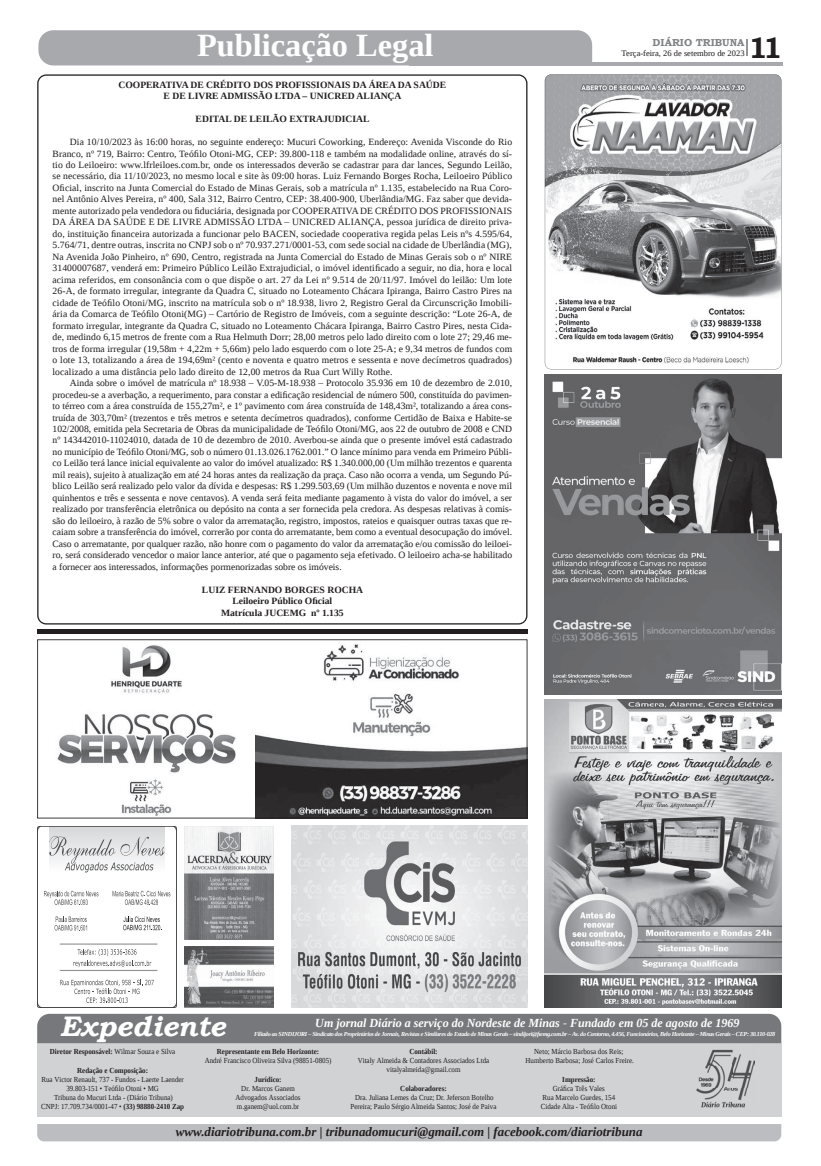
<style>
.page{position:relative;width:821px;height:1166px;background:#fff}
.page>*{position:absolute;margin:0;border:0;box-sizing:border-box;transform-origin:0 0}
.t1{font:700 32.38px "Liberation Serif";color:#fff}
.t2{font:700 29.31px "Bookman Old Style";color:#231f20}
.t3{font:italic 700 28.26px "Bookman Old Style";color:#fff}
.t4{font:italic 700 12.95px "Liberation Serif";color:#231f20}
.t5{font:italic 700 12.34px "Liberation Serif";color:#fff}
.t6{font:700 10.06px "Bookman Old Style";color:#808285}
.t7{font:9.54px/11.5px "Liberation Serif";color:#231f20;text-align:justify}
.t8{font:700 9.54px/11.5px "Liberation Serif";color:#231f20;text-align:center}
.t9{font:8.4px "Liberation Serif";color:#231f20}
.t10{font:7.7px/9.2px "Liberation Serif";color:#231f20;text-align:center;scale:.91 1}
.t11{font:700 7.7px "Liberation Serif";color:#231f20;scale:.91 1}
.t12{font:italic 700 6.12px "Liberation Serif";letter-spacing:-.045em;color:#fff}
.s1{font-weight:400}
.s2{font-weight:700}
</style>
<div class="page">
<hr style="left:409px;top:62px;width:374px;height:3px;background:#a8a9ad">
<div style="left:38px;top:30px;width:554px;height:35px;background:#a8a9ad"></div>
<svg style="left:747px;top:39px;width:1px;height:17px"></svg>
<div style="left:37px;top:1124px;width:744px;height:17px;background:#bcbdc0"></div>
<svg style="left:37px;top:74px;width:490px;height:550px"></svg>
<div style="left:37px;top:1043px;width:744px;height:73px;background:#d1d2d4"></div>
<div style="left:37px;top:1014px;width:744px;height:29px;background:#76787b"></div>
<img style="left:696px;top:1049px;width:58px;height:59px">
<img style="left:545px;top:700px;width:236px;height:308px">
<svg style="left:37px;top:826px;width:140px;height:182px"></svg>
<svg style="left:184px;top:826px;width:90px;height:113px"></svg>
<img style="left:184px;top:946px;width:90px;height:62px">
<svg style="left:545px;top:74px;width:236px;height:295px"></svg>
<img style="left:545px;top:374px;width:236px;height:320px">
<div style="left:37px;top:629px;width:490px;height:5px;background:#231f20"></div>
<svg style="left:37px;top:639px;width:490px;height:179px"></svg>
<img style="left:291px;top:825px;width:236px;height:183px">
<h1 class="t1" style="left:197px;top:24px;width:238px">Publicação Legal</h1>
<p class="t8" style="left:118px;top:79px;width:329px">COOPERATIVA DE CRÉDITO DOS PROFISSIONAIS DA ÁREA DA SAÚDE<br>E DE LIVRE ADMISSÃO LTDA – UNICRED ALIANÇA</p>
<p class="t8" style="left:196px;top:113px;width:175px">EDITAL DE LEILÃO EXTRAJUDICIAL</p>
<p class="t7" style="left:53px;top:136px;width:461px;text-indent:17px">Dia 10/10/2023 às 16:00 horas, no seguinte endereço: Mucuri Coworking, Endereço: Avenida Visconde do Rio Branco, nº 719, Bairro: Centro, Teófilo Otoni-MG, CEP: 39.800-118 e também na modalidade online, através do sí&shy;tio do Leiloeiro: www.lfrleiloes.com.br, onde os interessados deverão se cadastrar para dar lances, Segundo Leilão, se necessário, dia 11/10/2023, no mesmo local e site às 09:00 horas. Luiz Fernando Borges Rocha, Leiloeiro Público Oficial, inscrito na Junta Comercial do Estado de Minas Gerais, sob a matrícula nº 1.135, estabelecido na Rua Coro&shy;nel Antônio Alves Pereira, nº 400, Sala 312, Bairro Centro, CEP: 38.400-900, Uberlândia/MG. Faz saber que devida&shy;mente autorizado pela vendedora ou fiduciária, designada por COOPERATIVA DE CRÉDITO DOS PROFISSIONAIS DA ÁREA DA SAÚDE E DE LIVRE ADMISSÃO LTDA – UNICRED ALIANÇA, pessoa jurídica de direito priva&shy;do, instituição financeira autorizada a funcionar pelo BACEN, sociedade cooperativa regida pelas Leis nºs 4.595/64, 5.764/71, dentre outras, inscrita no CNPJ sob o nº 70.937.271/0001-53, com sede social na cidade de Uberlândia (MG), Na Avenida João Pinheiro, nº 690, Centro, registrada na Junta Comercial do Estado de Minas Gerais sob o nº NIRE 31400007687, venderá em: Primeiro Público Leilão Extrajudicial, o imóvel identificado a seguir, no dia, hora e local acima referidos, em consonância com o que dispõe o art. 27 da Lei nº 9.514 de 20/11/97. Imóvel do leilão: Um lote 26-A, de formato irregular, integrante da Quadra C, situado no Loteamento Chácara Ipiranga, Bairro Castro Pires na cidade de Teófilo Otoni/MG, inscrito na matrícula sob o nº 18.938, livro 2, Registro Geral da Circunscrição Imobili&shy;ária da Comarca de Teófilo Otoni(MG) – Cartório de Registro de Imóveis, com a seguinte descrição: “Lote 26-A, de formato irregular, integrante da Quadra C, situado no Loteamento Chácara Ipiranga, Bairro Castro Pires, nesta Cida&shy;de, medindo 6,15 metros de frente com a Rua Helmuth Dorr; 28,00 metros pelo lado direito com o lote 27; 29,46 me&shy;tros de forma irregular (19,58m + 4,22m + 5,66m) pelo lado esquerdo com o lote 25-A; e 9,34 metros de fundos com o lote 13, totalizando a área de 194,69m² (cento e noventa e quatro metros e sessenta e nove decímetros quadrados) localizado a uma distância pelo lado direito de 12,00 metros da Rua Curt Willy Rothe.</p>
<p class="t7" style="left:53px;top:377px;width:461px;text-indent:17px">Ainda sobre o imóvel de matrícula nº 18.938 – V.05-M-18.938 – Protocolo 35.936 em 10 de dezembro de 2.010, procedeu-se a averbação, a requerimento, para constar a edificação residencial de número 500, constituída do pavimen&shy;to térreo com a área construída de 155,27m², e 1º pavimento com área construída de 148,43m², totalizando a área cons&shy;truída de 303,70m² (trezentos e três metros e setenta decímetros quadrados), conforme Certidão de Baixa e Habite-se 102/2008, emitida pela Secretaria de Obras da municipalidade de Teófilo Otoni/MG, aos 22 de outubro de 2008 e CND nº 143442010-11024010, datada de 10 de dezembro de 2010. Averbou-se ainda que o presente imóvel está cadastrado no município de Teófilo Otoni/MG, sob o número 01.13.026.1762.001.” O lance mínimo para venda em Primeiro Públi&shy;co Leilão terá lance inicial equivalente ao valor do imóvel atualizado: R$ 1.340.000,00 (Um milhão trezentos e quarenta mil reais), sujeito à atualização em até 24 horas antes da realização da praça. Caso não ocorra a venda, um Segundo Pú&shy;blico Leilão será realizado pelo valor da dívida e despesas: R$ 1.299.503,69 (Um milhão duzentos e noventa e nove mil quinhentos e três e sessenta e nove centavos). A venda será feita mediante pagamento à vista do valor do imóvel, a ser realizado por transferência eletrônica ou depósito na conta a ser fornecida pela credora. As despesas relativas à comis&shy;são do leiloeiro, à razão de 5% sobre o valor da arrematação, registro, impostos, rateios e quaisquer outras taxas que re&shy;caiam sobre a transferência do imóvel, correrão por conta do arrematante, bem como a eventual desocupação do imóvel.<br>Caso o arrematante, por qualquer razão, não honre com o pagamento do valor da arrematação e/ou comissão do leiloei&shy;ro, será considerado vencedor o maior lance anterior, até que o pagamento seja efetivado. O leiloeiro acha-se habilitado a fornecer aos interessados, informações pormenorizadas sobre os imóveis.</p>
<p class="t8" style="left:202px;top:583px;width:163px">LUIZ FERNANDO BORGES ROCHA<br>Leiloeiro Público Oficial<br>Matrícula JUCEMG nº 1.135</p>
<p class="t6" style="left:653px;top:35px;width:93px">DIÁRIO TRIBUNA</p>
<h2 class="t2" style="left:748px;top:27px;width:36px">11</h2>
<p class="t9" style="left:622px;top:48px;width:124px">Terça-feira, 26 de setembro de 2023</p>
<h3 class="t3" style="left:60px;top:1005px;width:167px">Expediente</h3>
<p class="t5" style="left:315px;top:1014px;width:426px">Um jornal Diário a serviço do Nordeste de Minas - Fundado em 05 de agosto de 1969</p>
<p class="t11" style="left:50px;top:1046px;width:139px">Diretor Responsável: <span class="s1">Wilmar Souza e Silva</span></p>
<p class="t11" style="left:77px;top:1065px;width:79px">Redação e Composição:</p>
<p class="t10" style="left:41px;top:1074px;width:159px">Rua Victor Renault, 737 - Fundos - Laerte Laender 39.803-151 • Teófilo Otoni • MG<br>Tribuna do Mucuri Ltda - (Diário Tribuna)<br>CNPJ: 17.709.734/0001-47 • <span class="s2">(33) 98880-2410 Zap</span></p>
<p class="t12" style="left:254px;top:1030px;width:523px">Filiado ao SINDIJORI – Sindicato dos Proprietários de Jornais, Revistas e Similares do Estado de Minas Gerais – sindijori@fiemg.com.br – Av. do Contorno, 4.456, Funcionários, Belo Horizonte – Minas Gerais – CEP: 30.110-028</p>
<p class="t11" style="left:409px;top:1046px;width:33px">Contábil:</p>
<p class="t10" style="left:358px;top:1056px;width:146px">Vitaly Almeida &amp; Contadores Associados Ltda vitalyalmeida@gmail.com</p>
<p class="t11" style="left:400px;top:1083px;width:52px">Colaboradores:</p>
<p class="t10" style="left:351px;top:1093px;width:162px">Dra. Juliana Lemes da Cruz; Dr. Jeferson Botelho<br>Pereira; Paulo Sérgio Almeida Santos; José de Paiva</p>
<p class="t11" style="left:217px;top:1046px;width:114px">Representante em Belo Horizonte:</p>
<p class="t10" style="left:205px;top:1056px;width:141px">André Francisco Oliveira Silva (98851-0805)</p>
<p class="t11" style="left:255px;top:1074px;width:31px">Jurídico:</p>
<p class="t10" style="left:236px;top:1083px;width:73px">Dr. Marcos Ganem<br>Advogados Associados m.ganem@uol.com.br</p>
<p class="t10" style="left:526px;top:1047px;width:121px">Neto; Márcio Barbosa dos Reis;<br>Humberto Barbosa; José Carlos Freire.</p>
<p class="t11" style="left:562px;top:1074px;width:38px">Impressão:</p>
<p class="t10" style="left:541px;top:1084px;width:85px">Gráfica Três Vales<br>Rua Marcelo Guedes, 154<br>Cidade Alta - Teófilo Otoni</p>
<h3 class="t4" style="left:176px;top:1123px;width:468px">www.diariotribuna.com.br | tribunadomucuri@gmail.com | facebook.com/diariotribuna</h3>
</div>
